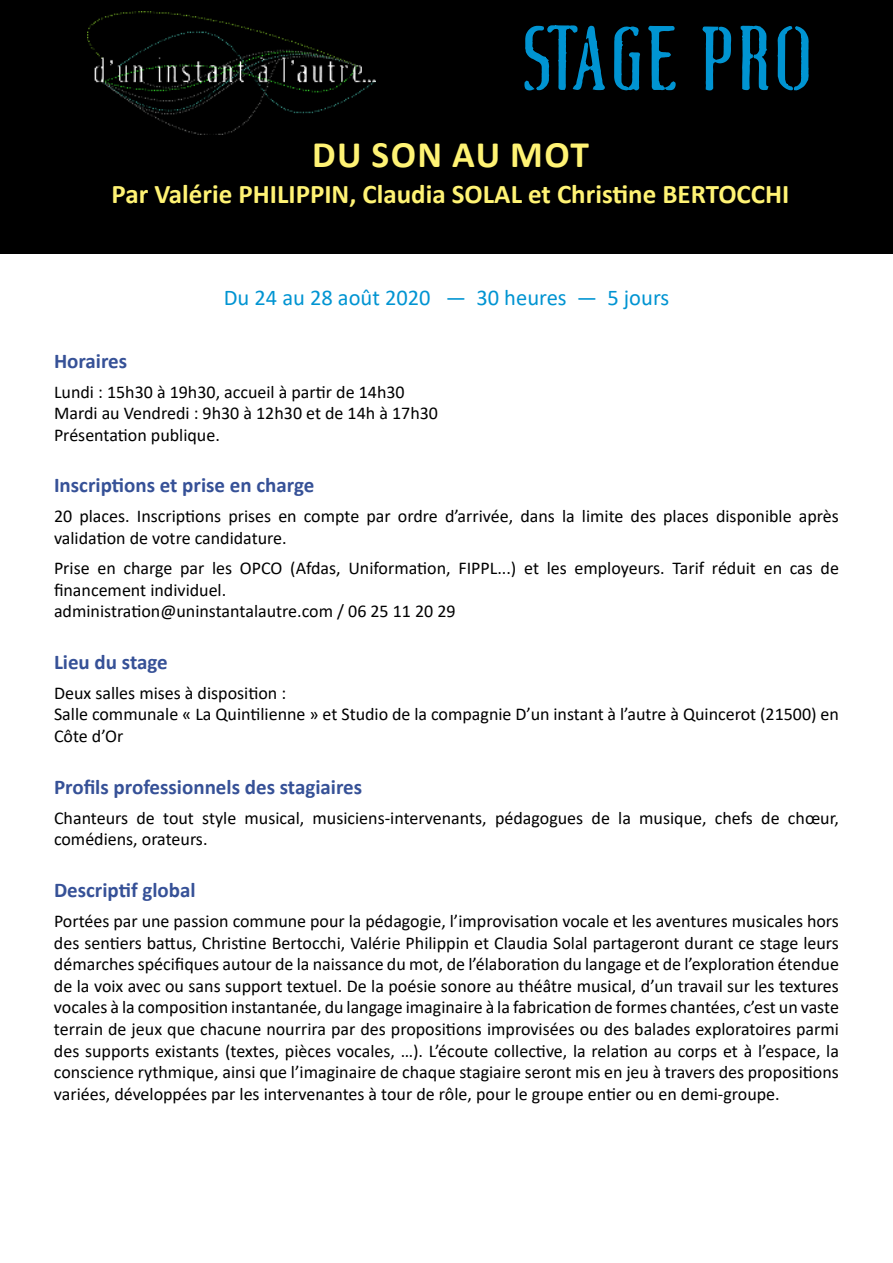
<style>
.page{position:relative;width:893px;height:1263px;background:#fff}
.page>*{position:absolute;margin:0;border:0;box-sizing:border-box;transform-origin:0 0}
.t1{font:300 79.5px "Fluid";letter-spacing:-.01em;color:#0094d2}
.t2{font:700 37.5px "Calibri";letter-spacing:.04em;color:#fff374}
.t3{font:700 27px "Calibri";color:#fff374}
.t4{font:22.5px "Calibri";color:#0094d2}
.t5{font:700 21px "Calibri";color:#365197}
.t6{font:18px/21.6px "Calibri";color:#000}
</style>
<div class="page">
<div style="left:0;top:0;width:893px;height:253px;background:#000"></div>
<img style="left:87px;top:12px;width:289px;height:122px">
<svg style="left:524px;top:25px;width:152px;height:66px"></svg>
<svg style="left:702px;top:26px;width:30px;height:65px"></svg>
<svg style="left:740px;top:25px;width:69px;height:66px"></svg>
<h1 class="t1" style="left:520px;top:23px;width:296px">STAGE PRO</h1>
<h2 class="t2" style="left:312px;top:128px;width:279px">DU SON AU MOT</h2>
<h3 class="t3" style="left:112px;top:175px;width:679px">Par Valérie PHILIPPIN, Claudia SOLAL et Christine BERTOCCHI</h3>
<p class="t4" style="left:224px;top:282px;width:447px">Du 24 au 28 août 2020 — 30 heures — 5 jours</p>
<p class="t5" style="left:54px;top:346px;width:75px">Horaires</p>
<p class="t6" style="left:54px;top:380px;width:386px">Lundi : 15h30 à 19h30, accueil à partir de 14h30<br>Mardi au Vendredi : 9h30 à 12h30 et de 14h à 17h30<br>Présentation publique.</p>
<p class="t5" style="left:54px;top:471px;width:262px">Inscriptions et prise en charge</p>
<p class="t6" style="left:54px;top:505px;width:786px">20 places. Inscriptions prises en compte par ordre d’arrivée, dans la limite des places disponible après validation de votre candidature.</p>
<p class="t6" style="left:54px;top:557px;width:786px">Prise en charge par les OPCO (Afdas, Uniformation, FIPPL...) et les employeurs. Tarif réduit en cas de financement individuel.<br>administration@uninstantalautre.com / 06 25 11 20 29</p>
<p class="t5" style="left:54px;top:647px;width:115px">Lieu du stage</p>
<p class="t6" style="left:54px;top:682px;width:786px">Deux salles mises à disposition :<br>Salle communale « La Quintilienne » et Studio de la compagnie D’un instant à l’autre à Quincerot (21500) en<br>Côte d’Or</p>
<p class="t5" style="left:54px;top:772px;width:310px">Profils professionnels des stagiaires</p>
<p class="t6" style="left:54px;top:806px;width:786px">Chanteurs de tout style musical, musiciens-intervenants, pédagogues de la musique, chefs de chœur, comédiens, orateurs.</p>
<p class="t5" style="left:54px;top:875px;width:143px">Descriptif global</p>
<p class="t6" style="left:54px;top:910px;width:786px;text-align:justify">Portées par une passion commune pour la pédagogie, l’improvisation vocale et les aventures musicales hors des sentiers battus, Christine Bertocchi, Valérie Philippin et Claudia Solal partageront durant ce stage leurs démarches spécifiques autour de la naissance du mot, de l’élaboration du langage et de l’exploration étendue de la voix avec ou sans support textuel. De la poésie sonore au théâtre musical, d’un travail sur les textures vocales à la composition instantanée, du langage imaginaire à la fabrication de formes chantées, c’est un vaste terrain de jeux que chacune nourrira par des propositions improvisées ou des balades exploratoires parmi des supports existants (textes, pièces vocales, …). L’écoute collective, la relation au corps et à l’espace, la conscience rythmique, ainsi que l’imaginaire de chaque stagiaire seront mis en jeu à travers des propositions variées, développées par les intervenantes à tour de rôle, pour le groupe entier ou en demi-groupe.</p>
</div>
